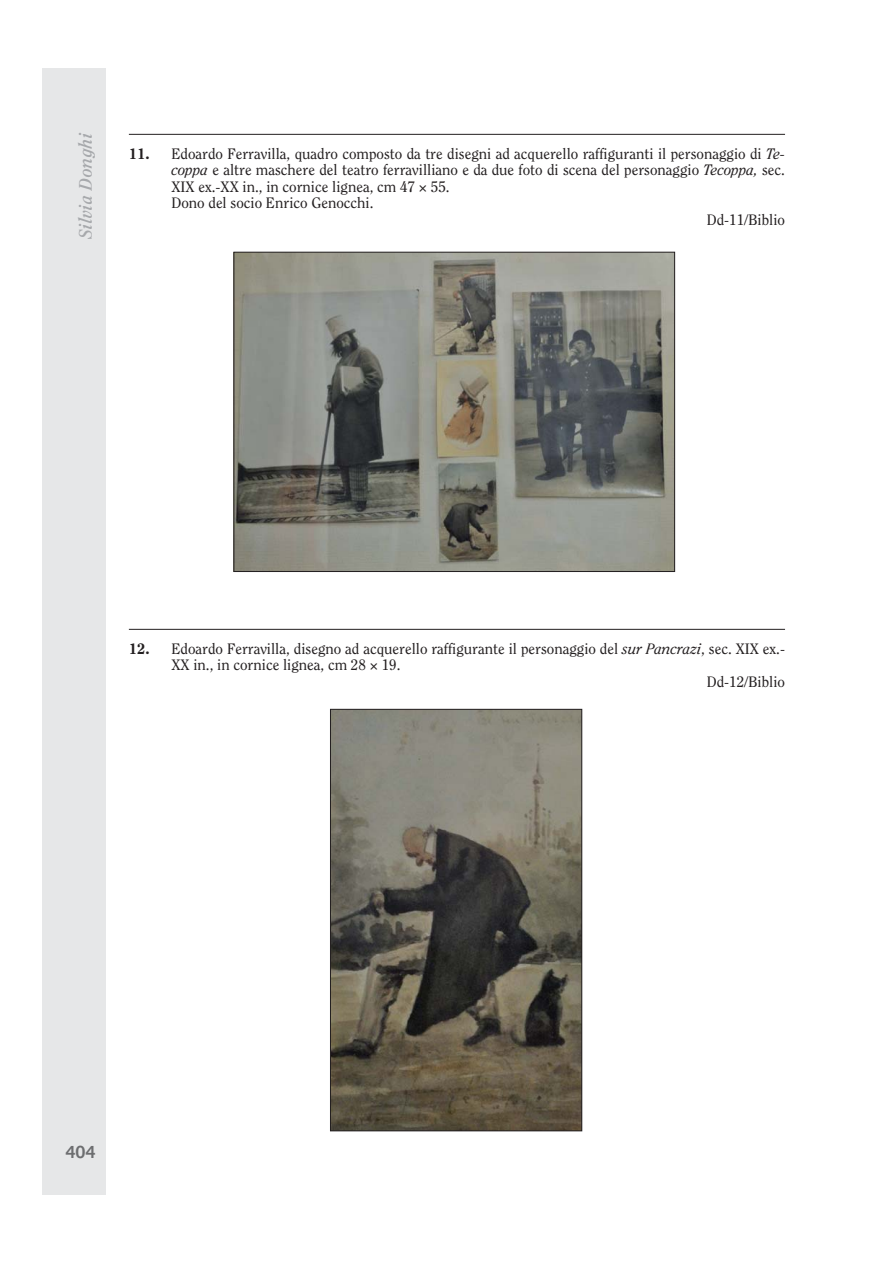
<style>
.page{position:relative;width:893px;height:1263px;background:#fff}
.page>*{position:absolute;margin:0;border:0;box-sizing:border-box;transform-origin:0 0}
.t1{font:italic 700 18px "Clearface";letter-spacing:.025em;color:#a7a9ac}
.t2{font:500 18px "Folio";color:#6d6e70}
.t3{font:15px "Clearface";color:#231f20}
.s1{font-weight:800}
.s2{font-style:italic}
</style>
<div class="page">
<hr style="left:129px;top:134px;width:656px;height:1px;background:#231f20">
<hr style="left:129px;top:629px;width:656px;height:1px;background:#231f20">
<div style="left:42px;top:68px;width:64px;height:1127px;background:#e6e7e8"></div>
<img style="left:236px;top:254px;width:437px;height:316px">
<div style="left:234px;top:252px;width:441px;height:320px;border:1px solid #231f20"></div>
<img style="left:332px;top:711px;width:248px;height:418px">
<div style="left:330px;top:709px;width:252px;height:422px;border:1px solid #231f20"></div>
<p class="t1" style="left:78px;top:239px;width:108px;rotate:-90deg">Silvia Donghi</p>
<p class="t3" style="left:129px;top:147px;width:658px"><span class="s1">11.</span> Edoardo Ferravilla, quadro composto da tre disegni ad acquerello raffiguranti il personaggio di <span class="s2">Te-</span></p>
<p class="t3" style="left:171px;top:164px;width:615px"><span class="s2">coppa</span> e altre maschere del teatro ferravilliano e da due foto di scena del personaggio <span class="s2">Tecoppa,</span> sec.</p>
<p class="t3" style="left:171px;top:180px;width:280px">XIX ex.-XX in., in cornice lignea, cm 47 55.</p>
<p class="t3" style="left:171px;top:197px;width:204px">Dono del socio Enrico Genocchi.</p>
<p class="t3" style="left:707px;top:213px;width:80px">Dd-11/Biblio</p>
<p class="t3" style="left:129px;top:642px;width:658px"><span class="s1">12.</span> Edoardo Ferravilla, disegno ad acquerello raffigurante il personaggio del <span class="s2">sur Pancrazi</span>, sec. XIX ex.-</p>
<p class="t3" style="left:171px;top:659px;width:231px">XX in., in cornice lignea, cm 28 19.</p>
<p class="t3" style="left:707px;top:675px;width:80px">Dd-12/Biblio</p>
<p class="t2" style="left:66px;top:1145px;width:32px">404</p>
</div>
